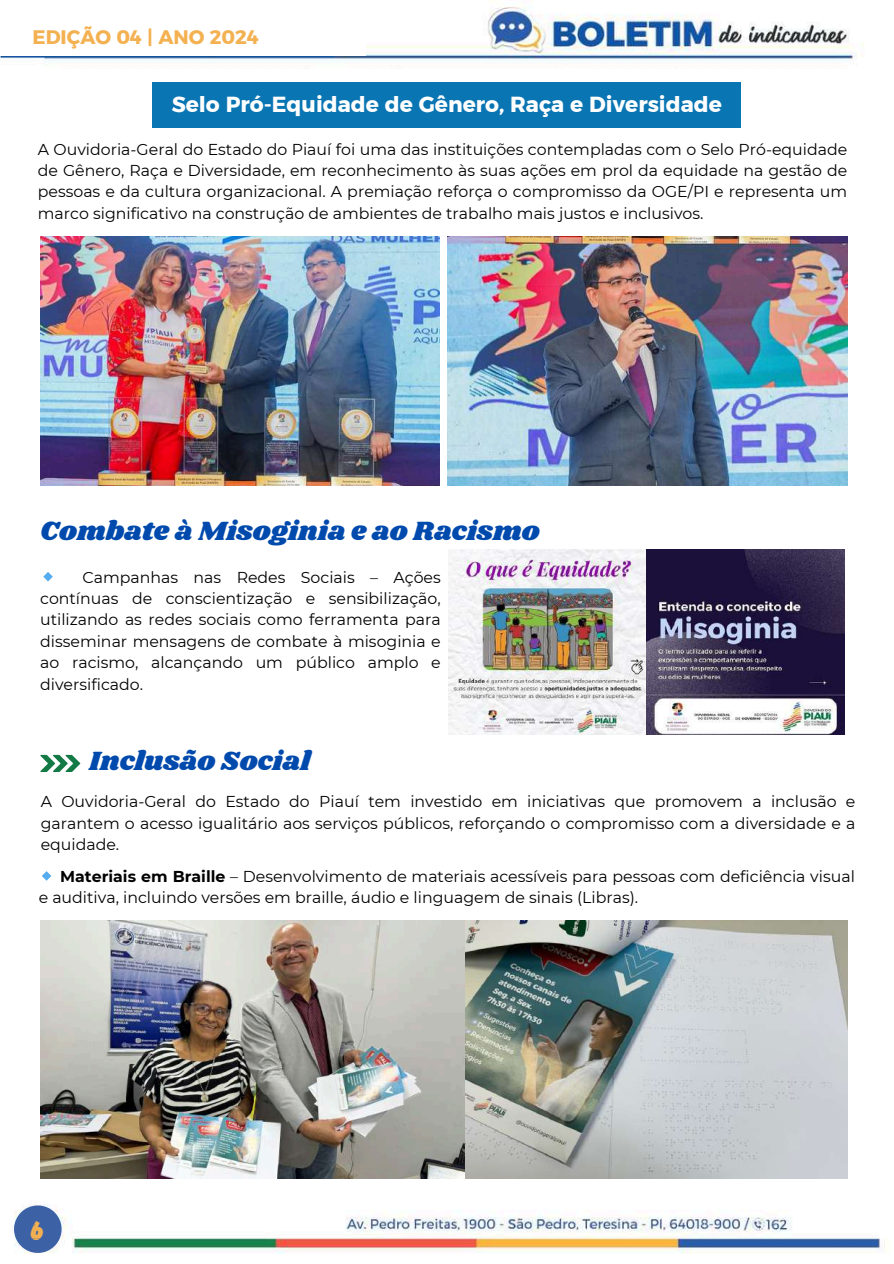
<style>
.page{position:relative;width:894px;height:1264px;background:#fff}
.page>*{position:absolute;margin:0;border:0;box-sizing:border-box;transform-origin:0 0}
.t1{font:27.3px "Shrikhand";color:#004aad}
.t2{font:27px "Gagalin";color:#f4b152}
.t3{font:21.75px "Kief Montaser Bold";color:#fff}
.t4{font:19.5px "Kief Montaser Bold";color:#f4b152}
.t5{font:15.75px/21.3px "Montserrat";color:#000;text-align:justify}
.s1{font-weight:700}
</style>
<div class="page">
<img style="left:0;top:5px;width:864px;height:62px">
<div style="left:0;top:0;width:366px;height:56px;background:#fff"></div>
<img style="left:25px;top:1204px;width:860px;height:50px">
<div style="left:152px;top:82px;width:589px;height:45px;background:#0975b3"></div>
<svg style="left:14px;top:1205px;width:47px;height:47px"></svg>
<img style="left:40px;top:236px;width:400px;height:249px">
<img style="left:447px;top:236px;width:399px;height:249px">
<svg style="left:40px;top:755px;width:40px;height:16px"></svg>
<img style="left:41px;top:920px;width:424px;height:258px">
<img style="left:465px;top:920px;width:382px;height:258px">
<img style="left:448px;top:549px;width:396px;height:185px">
<p class="t4" style="left:33px;top:25px;width:228px">EDIÇÃO 04 | ANO 2024</p>
<h3 class="t3" style="left:172px;top:91px;width:551px">Selo Pró-Equidade de Gênero, Raça e Diversidade</h3>
<p class="t5" style="left:38px;top:138px;width:810px">A Ouvidoria-Geral do Estado do Piauí foi uma das instituições contempladas com o Selo Pró-equidade de Gênero, Raça e Diversidade, em reconhecimento às suas ações em prol da equidade na gestão de pessoas e da cultura organizacional. A premiação reforça o compromisso da OGE/PI e representa um marco significativo na construção de ambientes de trabalho mais justos e inclusivos.</p>
<h1 class="t1" style="left:40px;top:512px;width:501px">Combate à Misoginia e ao Racismo</h1>
<p class="t5" style="left:40px;top:566px;width:402px;text-indent:42px">Campanhas nas Redes Sociais – Ações contínuas de conscientização e sensibilização, utilizando as redes sociais como ferramenta para disseminar mensagens de combate à misoginia e ao racismo, alcançando um público amplo e diversificado.</p>
<h1 class="t1" style="left:89px;top:742px;width:223px">Inclusão Social</h1>
<p class="t5" style="left:41px;top:791px;width:816px">A Ouvidoria-Geral do Estado do Piauí tem investido em iniciativas que promovem a inclusão e garantem o acesso igualitário aos serviços públicos, reforçando o compromisso com a diversidade e a equidade.</p>
<p class="t5" style="left:39px;top:865px;width:817px;text-indent:21px"><span class="s1">Materiais em Braille</span> – Desenvolvimento de materiais acessíveis para pessoas com deficiência visual e auditiva, incluindo versões em braille, áudio e linguagem de sinais (Libras).</p>
<h2 class="t2" style="left:31px;top:1212px;width:15px">6</h2>
</div>
